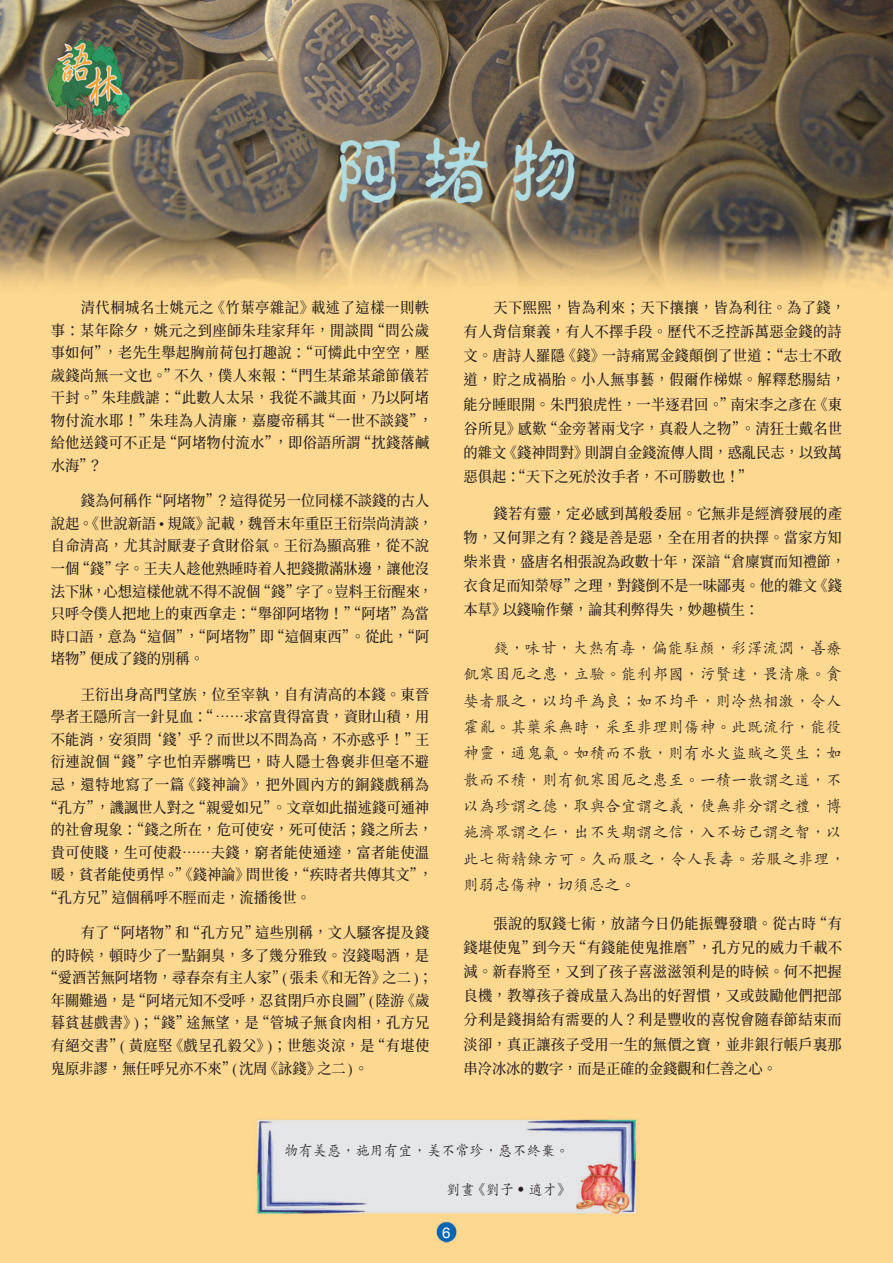
<style>
.page{position:relative;width:893px;height:1263px;background:#fff}
.page>*{position:absolute;margin:0;border:0;box-sizing:border-box;transform-origin:0 0}
.CN{font:500 16.5px/26.4px "M Kai HK";letter-spacing:.005em;color:#231f20;scale:.95 1}
.CN-2{font:500 15px/24.2px "Source Han Serif TC";letter-spacing:.015em;color:#231f20;scale:.95 1}
.段落樣式1{font:500 15px "M Kai HK";color:#231f20;scale:.95 1}
.CN-3{font:500 15px "Source Han Serif TC";letter-spacing:.04em;color:#231f20;scale:.95 1}
.CN-4{font:500 15px "Source Han Serif TC";letter-spacing:.045em;color:#231f20;scale:.95 1}
.t1{font:15px "Helvetica Neue LT Com";color:#fff}
.s1{font-family:"Times New Roman";font-weight:400}
</style>
<div class="page">
<img style="left:0;top:0;width:893px;height:1263px">
<img style="left:425px;top:1220px;width:43px;height:43px">
<img style="left:47px;top:38px;width:83px;height:103px">
<img style="left:234px;top:111px;width:425px;height:119px">
<p class="CN-2" style="left:51px;top:297px;width:404px;line-height:22.5px;text-indent:30px">清代桐城名士姚元之《竹葉亭雜記》載述了這樣一則軼事：某年除夕，姚元之到座師朱珪家拜年，閒談間“問公歲事如何”，老先生舉起胸前荷包打趣說：“可憐此中空空，壓歲錢尚無一文也。”不久，僕人來報：“門生某爺某爺節儀若干封。”朱珪戲謔：“此數人太呆，我從不識其面，乃以阿堵物付流水耶！”朱珪為人清廉，嘉慶帝稱其“一世不談錢”，給他送錢可不正是“阿堵物付流水”，即俗語所謂“抌錢落鹹水海”？</p>
<p class="CN-2" style="left:51px;top:490px;width:404px;line-height:22.5px;text-indent:30px">錢為何稱作“阿堵物”？這得從另一位同樣不談錢的古人說起。《世說新語 <span class="s1">•</span> 規箴》記載，魏晉末年重臣王衍崇尚清談，自命清高，尤其討厭妻子貪財俗氣。王衍為顯高雅，從不說一個“錢”字。王夫人趁他熟睡時着人把錢撒滿牀邊，讓他沒法下牀，心想這樣他就不得不說個“錢”字了。豈料王衍醒來，只呼令僕人把地上的東西拿走：“舉卻阿堵物！”“阿堵”為當時口語，意為“這個”，“阿堵物”即“這個東西”。從此，“阿堵物”便成了錢的別稱。</p>
<p class="CN-2" style="left:81px;top:682px;width:368px">王衍出身高門望族，位至宰執，自有清高的本錢。東晉</p>
<p class="CN-2" style="left:51px;top:705px;width:400px">學者王隱所言一針見血：“……求富貴得富貴，資財山積，用</p>
<p class="CN-2" style="left:51px;top:728px;width:400px">不能消，安須問‘錢’乎？而世以不問為高，不亦惑乎！”王</p>
<p class="CN-3" style="left:51px;top:753px;width:400px">衍連說個“錢”字也怕弄髒嘴巴，時人隱士魯褒非但毫不避</p>
<p class="CN-4" style="left:51px;top:776px;width:400px">忌，還特地寫了一篇《錢神論》，把外圓內方的銅錢戲稱為</p>
<p class="CN-2" style="left:44px;top:795px;width:407px">“孔方”，譏諷世人對之“親愛如兄”。文章如此描述錢可通神</p>
<p class="CN-2" style="left:51px;top:818px;width:404px">的社會現象：“錢之所在，危可使安，死可使活；錢之所去，</p>
<p class="CN-2" style="left:51px;top:840px;width:400px">貴可使賤，生可使殺……夫錢，窮者能使通達，富者能使溫</p>
<p class="CN-2" style="left:51px;top:863px;width:404px">暖，貧者能使勇悍。”《錢神論》問世後，“疾時者共傳其文”，</p>
<p class="CN-2" style="left:44px;top:886px;width:283px">“孔方兄”這個稱呼不脛而走，流播後世。</p>
<p class="CN-2" style="left:81px;top:921px;width:368px">有了“阿堵物”和“孔方兄”這些別稱，文人騷客提及錢</p>
<p class="CN-2" style="left:51px;top:943px;width:400px">的時候，頓時少了一點銅臭，多了幾分雅致。沒錢喝酒，是</p>
<p class="CN-2" style="left:44px;top:966px;width:411px">“愛酒苦無阿堵物，尋春奈有主人家”<span class="s1">(</span> 張耒《和无咎》之二 <span class="s1">)</span>；</p>
<p class="CN-2" style="left:51px;top:989px;width:400px">年關難過，是“阿堵元知不受呼，忍貧閉戶亦良圖”<span class="s1">(</span>陸游《歲</p>
<p class="CN-2" style="left:51px;top:1011px;width:400px">暮貧甚戲書》<span class="s1">)</span>；“錢”途無望，是“管城子無食肉相，孔方兄</p>
<p class="CN-2" style="left:51px;top:1034px;width:400px">有絕交書”<span class="s1">(</span> 黃庭堅《戲呈孔毅父》<span class="s1">)</span>；世態炎涼，是“有堪使</p>
<p class="CN-2" style="left:51px;top:1056px;width:336px">鬼原非謬，無任呼兄亦不來”<span class="s1">(</span>沈周《詠錢》之二<span class="s1">)</span>。</p>
<p class="CN-2" style="left:463px;top:296px;width:404px;text-indent:30px">天下熙熙，皆為利來；天下攘攘，皆為利往。為了錢，有人背信棄義，有人不擇手段。歷代不乏控訴萬惡金錢的詩文。唐詩人羅隱《錢》一詩痛罵金錢顛倒了世道：“志士不敢道，貯之成禍胎。小人無事藝，假爾作梯媒。解釋愁腸結，能分睡眼開。朱門狼虎性，一半逐君回。”南宋李之彥在《東谷所見》感歎“金旁著兩戈字，真殺人之物”。清狂士戴名世的雜文《錢神問對》則謂自金錢流傳人間，惑亂民志，以致萬惡俱起：“天下之死於汝手者，不可勝數也！”</p>
<p class="CN-2" style="left:463px;top:502px;width:404px;text-indent:30px">錢若有靈，定必感到萬般委屈。它無非是經濟發展的產物，又何罪之有？錢是善是惡，全在用者的抉擇。當家方知柴米貴，盛唐名相張說為政數十年，深諳“倉廩實而知禮節，衣食足而知榮辱”之理，對錢倒不是一味鄙夷。他的雜文《錢本草》以錢喻作藥，論其利弊得失，妙趣橫生：</p>
<p class="CN" style="left:463px;top:633px;width:404px;text-indent:30px">錢，味甘，大熱有毒，偏能駐顏，彩澤流潤，善療飢寒困厄之患，立驗。能利邦國，污賢達，畏清廉。貪婪者服之，以均平為良；如不均平，則冷熱相激，令人霍亂。其藥采無時，采至非理則傷神。此既流行，能役神靈，通鬼氣。如積而不散，則有水火盜賊之災生；如散而不積，則有飢寒困厄之患至。一積一散謂之道，不以為珍謂之德，取與合宜謂之義，使無非分謂之禮，博施濟眾謂之仁，出不失期謂之信，入不妨己謂之智，以此七術精鍊方可。久而服之，令人長壽。若服之非理，則弱志傷神，切須忌之。</p>
<p class="CN-2" style="left:463px;top:911px;width:400px;text-align:justify;text-indent:30px">張說的馭錢七術，放諸今日仍能振聾發聵。從古時“有錢堪使鬼”到今天“有錢能使鬼推磨”，孔方兄的威力千載不減。新春將至，又到了孩子喜滋滋領利是的時候。何不把握良機，教導孩子養成量入為出的好習慣，又或鼓勵他們把部分利是錢捐給有需要的人？利是豐收的喜悅會隨春節結束而淡卻，真正讓孩子受用一生的無價之寶，並非銀行帳戶裏那串冷冰冰的數字，而是正確的金錢觀和仁善之心。</p>
<p class="段落樣式1" style="left:284px;top:1140px;width:301px">物有美惡，施用有宜，美不常珍，惡不終棄。</p>
<p class="段落樣式1" style="left:447px;top:1179px;width:133px">劉晝《劉子•適才》</p>
<p class="t1" style="left:442px;top:1223px;width:10px">6</p>
</div>
